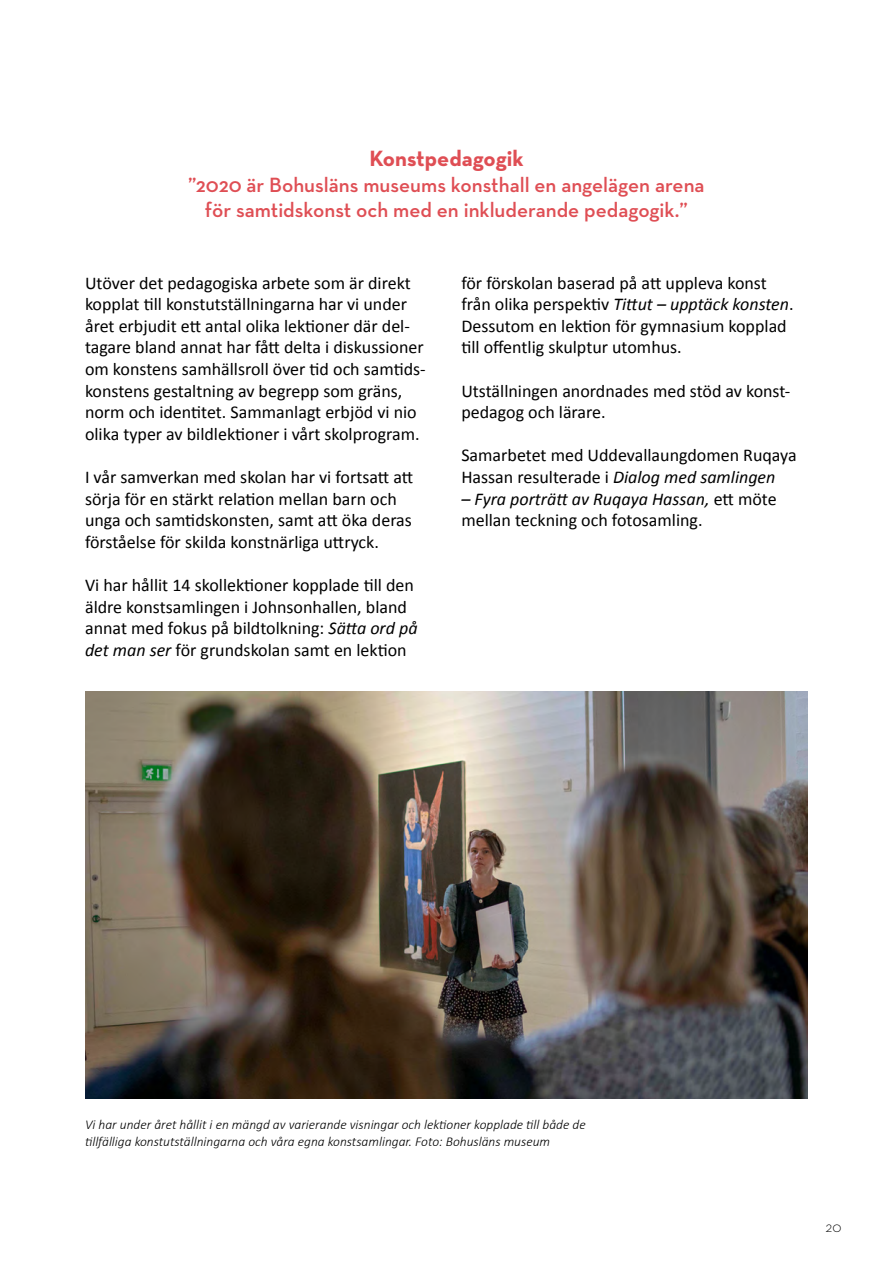
<style>
.page{position:relative;width:893px;height:1263px;background:#fff}
.page>*{position:absolute;margin:0;border:0;box-sizing:border-box;transform-origin:0 0}
.t1{font:700 22.5px "Neutraface Text";color:#df4e54}
.t2{font:600 21px/25.2px "Neutraface Text";color:#df4e54;text-align:center}
.t3{font:18px/21.6px "Calibri";color:#000}
.t4{font:300 15px "Neutraface Text";color:#000}
.t5{font:italic 300 13.5px/16.2px "Calibri";color:#000}
.s1{font-style:italic}
</style>
<div class="page">
<img style="left:85px;top:691px;width:723px;height:407px">
<p class="t1" style="left:369px;top:144px;width:155px">Konstpedagogik</p>
<p class="t2" style="left:188px;top:172px;width:518px">”2020 är Bohusläns museums konsthall en angelägen arena för samtidskonst och med en inkluderande pedagogik.”</p>
<p class="t3" style="left:85px;top:271px;width:342px">Utöver det pedagogiska arbete som är direkt kopplat till konstutställningarna har vi under året erbjudit ett antal olika lektioner där del&shy;tagare bland annat har fått delta i diskussioner om konstens samhällsroll över tid och samtids&shy;konstens gestaltning av begrepp som gräns, norm och identitet. Sammanlagt erbjöd vi nio olika typer av bildlektioner i vårt skolprogram.</p>
<p class="t3" style="left:85px;top:466px;width:330px">I vår samverkan med skolan har vi fortsatt att sörja för en stärkt relation mellan barn och unga och samtidskonsten, samt att öka deras förståelse för skilda konstnärliga uttryck.</p>
<p class="t3" style="left:85px;top:574px;width:334px">Vi har hållit 14 skollektioner kopplade till den äldre konstsamlingen i Johnsonhallen, bland annat med fokus på bildtolkning: <span class="s1">Sätta ord på det man ser</span> för grundskolan samt en lektion</p>
<p class="t3" style="left:461px;top:271px;width:334px">för förskolan baserad på att uppleva konst från olika perspektiv <span class="s1">Tittut – upptäck konsten</span>.<br>Dessutom en lektion för gymnasium kopplad till offentlig skulptur utomhus.</p>
<p class="t3" style="left:461px;top:379px;width:331px">Utställningen anordnades med stöd av konst&shy;pedagog och lärare.</p>
<p class="t3" style="left:461px;top:444px;width:337px">Samarbetet med Uddevallaungdomen Ruqaya<br>Hassan resulterade i <span class="s1">Dialog med samlingen</span></p>
<p class="t3" style="left:461px;top:487px;width:317px"><span class="s1">– Fyra porträtt av Ruqaya Hassan,</span> ett möte mellan teckning och fotosamling.</p>
<p class="t5" style="left:85px;top:1116px;width:502px">Vi har under året hållit i en mängd av varierande visningar och lektioner kopplade till både de tillfälliga konstutställningarna och våra egna konstsamlingar. Foto: Bohusläns museum</p>
<p class="t4" style="left:825px;top:1217px;width:18px">20</p>
</div>
